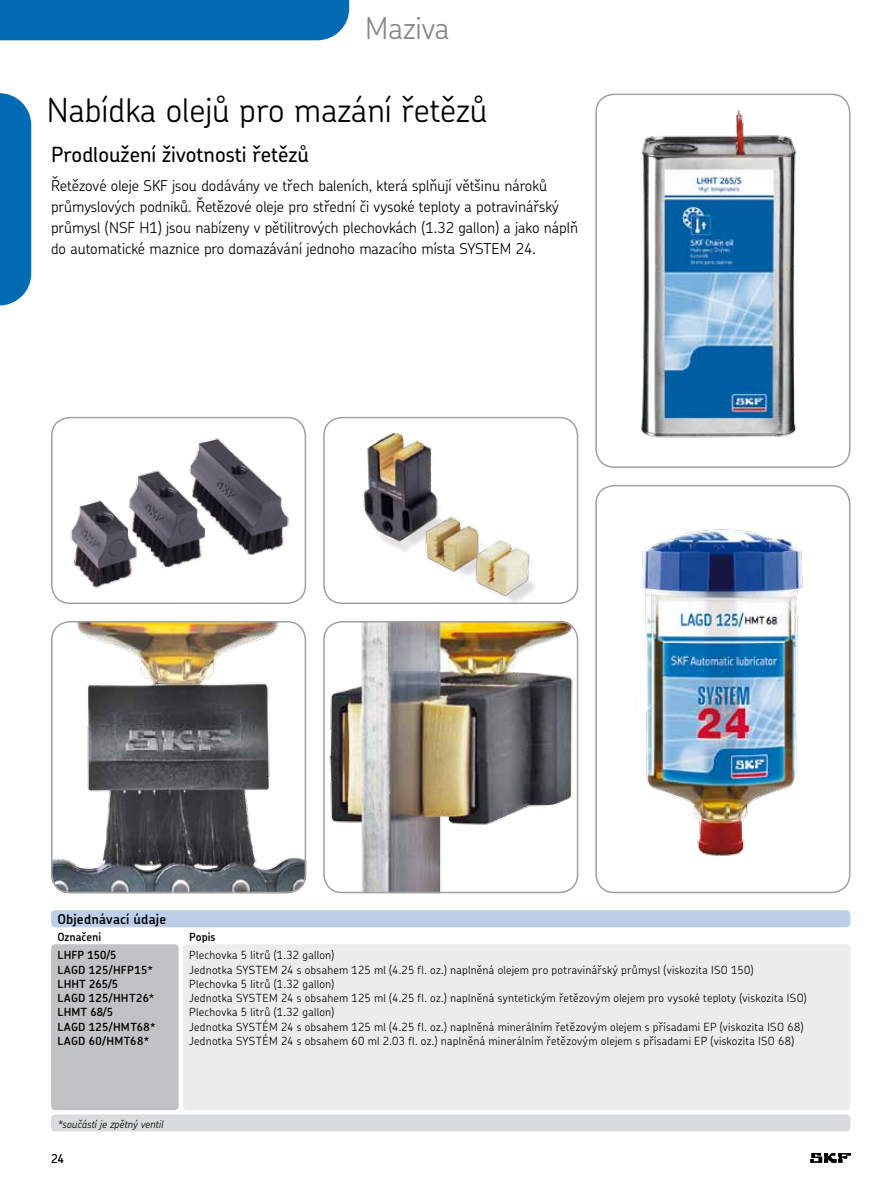
<style>
.page{position:relative;width:893px;height:1191px;background:#fff}
.page>*{position:absolute;margin:0;border:0;box-sizing:border-box;transform-origin:0 0}
.t1{font:300 33px "SKF Chevin CE";color:#000}
.t2{font:300 30px "SKF Chevin CE";color:#868889}
.t3{font:500 21px "SKF Chevin CE";color:#000}
.t4{font:300 15px/21px "SKF Chevin CE";color:#000}
.t5{font:600 13.5px "SKF Chevin CE";letter-spacing:.015em;color:#000}
.t6{font:300 12px "SKF Chevin CE";color:#000}
.t7{font:300 11.25px "SKF Chevin CE";letter-spacing:.02em;color:#000}
.t8{font:600 11.25px "SKF Chevin CE";letter-spacing:.02em;color:#000}
.t9{font:600 11.25px "SKF Chevin CE";color:#000}
.t10{font:italic 300 10.5px "SKF Chevin CE";color:#000}
</style>
<div class="page">
<svg style="left:0;top:93px;width:31px;height:212px;background:#1073b7"></svg>
<div style="left:0;top:0;width:349px;height:40px;background:#006ab3"></div>
<div style="left:183px;top:944px;width:667px;height:166px;background:#ececed;border-radius:4px"></div>
<div style="left:51px;top:944px;width:128px;height:166px;background:#c1c2c4;border-radius:4px"></div>
<div style="left:51px;top:910px;width:799px;height:17px;background:#bccee9;border-radius:4px"></div>
<div style="left:51px;top:1114px;width:799px;height:17px;background:#dadbdc;border-radius:4px"></div>
<img style="left:600px;top:485px;width:245px;height:402px">
<div style="left:595px;top:485px;width:255px;height:408px;border:2px solid #a0a1a3;border-radius:18px"></div>
<img style="left:51px;top:418px;width:255px;height:185px">
<div style="left:51px;top:417px;width:255px;height:187px;border:2px solid #a0a1a3;border-radius:18px"></div>
<img style="left:363px;top:432px;width:172px;height:169px">
<div style="left:323px;top:417px;width:255px;height:187px;border:2px solid #a0a1a3;border-radius:18px"></div>
<img style="left:323px;top:621px;width:255px;height:272px">
<div style="left:323px;top:621px;width:255px;height:272px;border:2px solid #a0a1a3;border-radius:18px"></div>
<img style="left:51px;top:621px;width:255px;height:272px">
<div style="left:51px;top:621px;width:255px;height:272px;border:2px solid #a0a1a3;border-radius:18px"></div>
<img style="left:597px;top:94px;width:252px;height:374px">
<div style="left:595px;top:94px;width:255px;height:374px;border:2px solid #a0a1a3;border-radius:18px"></div>
<svg style="left:810px;top:1153px;width:41px;height:9px"></svg>
<h2 class="t2" style="left:365px;top:9px;width:86px">Maziva</h2>
<h1 class="t1" style="left:47px;top:89px;width:442px">Nabídka olejů pro mazání řetězů</h1>
<h3 class="t3" style="left:51px;top:141px;width:259px">Prodloužení životnosti řetězů</h3>
<p class="t4" style="left:51px;top:175px;width:529px">Řetězové oleje SKF jsou dodávány ve třech baleních, která splňují většinu nároků průmyslových podniků. Řetězové oleje pro střední či vysoké teploty a potravinářský průmysl (NSF H1) jsou nabízeny v pětilitrových plechovkách (1.32 gallon) a jako náplň do automatické maznice pro domazávání jednoho mazacího místa SYSTEM 24.</p>
<p class="t5" style="left:57px;top:910px;width:110px">Objednávací údaje</p>
<p class="t9" style="left:57px;top:929px;width:45px">Označení</p>
<p class="t8" style="left:189px;top:929px;width:28px">Popis</p>
<p class="t8" style="left:57px;top:948px;width:61px">LHFP 150/5</p>
<p class="t7" style="left:189px;top:948px;width:146px">Plechovka 5 litrů (1.32 gallon)</p>
<p class="t8" style="left:57px;top:962px;width:97px">LAGD 125/HFP15*</p>
<p class="t7" style="left:189px;top:962px;width:566px">Jednotka SYSTEM 24 s obsahem 125 ml (4.25 fl. oz.) naplněná olejem pro potravinářský průmysl (viskozita ISO 150)</p>
<p class="t8" style="left:57px;top:976px;width:62px">LHHT 265/5</p>
<p class="t7" style="left:189px;top:976px;width:146px">Plechovka 5 litrů (1.32 gallon)</p>
<p class="t8" style="left:57px;top:990px;width:98px">LAGD 125/HHT26*</p>
<p class="t7" style="left:189px;top:991px;width:619px">Jednotka SYSTEM 24 s obsahem 125 ml (4.25 fl. oz.) naplněná syntetickým řetězovým olejem pro vysoké teploty (viskozita ISO)</p>
<p class="t8" style="left:57px;top:1005px;width:57px">LHMT 68/5</p>
<p class="t7" style="left:189px;top:1005px;width:146px">Plechovka 5 litrů (1.32 gallon)</p>
<p class="t8" style="left:57px;top:1019px;width:100px">LAGD 125/HMT68*</p>
<p class="t7" style="left:189px;top:1019px;width:616px">Jednotka SYSTÉM 24 s obsahem 125 ml (4.25 fl. oz.) naplněná minerálním řetězovým olejem s přísadami EP (viskozita ISO 68)</p>
<p class="t8" style="left:57px;top:1033px;width:93px">LAGD 60/HMT68*</p>
<p class="t7" style="left:189px;top:1033px;width:606px">Jednotka SYSTÉM 24 s obsahem 60 ml 2.03 fl. oz.) naplněná minerálním řetězovým olejem s přísadami EP (viskozita ISO 68)</p>
<p class="t10" style="left:57px;top:1117px;width:107px">*součástí je zpětný ventil</p>
<p class="t6" style="left:51px;top:1151px;width:15px">24</p>
</div>
